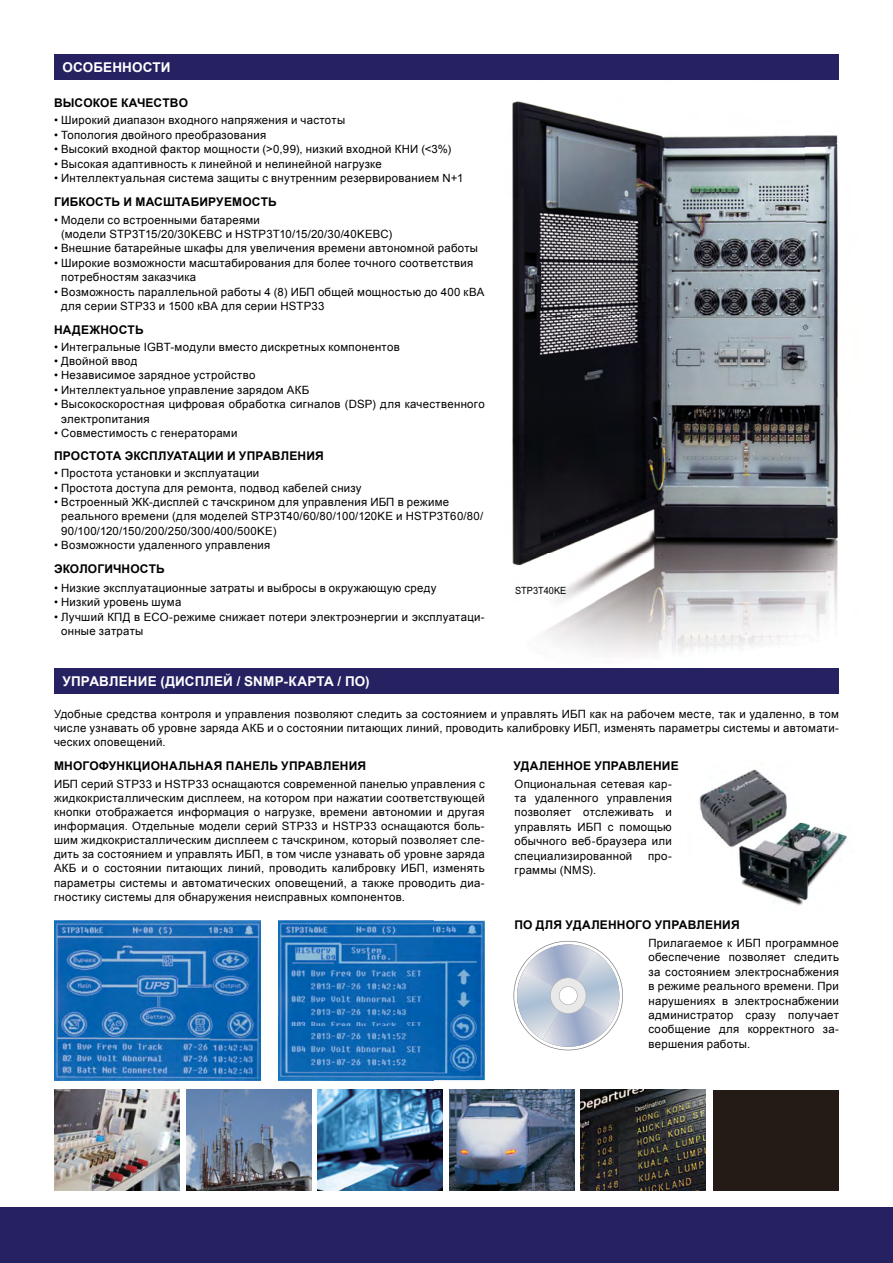
<style>
.page{position:relative;width:893px;height:1263px;background:#fff}
.page>*{position:absolute;margin:0;border:0;box-sizing:border-box;transform-origin:0 0}
.t1{font:700 13.5px "Arial";letter-spacing:.01em;color:#fff}
.t2{font:700 12px "Arial";letter-spacing:.015em;color:#000}
.t3{font:11.4px/14.4px "Arial";letter-spacing:.025em;color:#000}
.t4{font:9.9px "Arial";color:#000;scale:.93 1}
</style>
<div class="page">
<div style="left:0;top:1208px;width:893px;height:55px;background:#262262"></div>
<div style="left:54px;top:669px;width:785px;height:25px;background:#262262"></div>
<div style="left:54px;top:54px;width:785px;height:26px;background:#262262"></div>
<img style="left:512px;top:101px;width:326px;height:554px">
<img style="left:54px;top:1090px;width:125px;height:101px">
<img style="left:186px;top:1090px;width:125px;height:101px">
<img style="left:317px;top:1090px;width:126px;height:101px">
<img style="left:449px;top:1090px;width:125px;height:101px">
<img style="left:581px;top:1090px;width:125px;height:101px">
<div style="left:714px;top:1090px;width:125px;height:101px;background:#241a16"></div>
<img style="left:278px;top:921px;width:207px;height:159px">
<img style="left:54px;top:921px;width:207px;height:159px">
<svg style="left:513px;top:941px;width:110px;height:110px"></svg>
<img style="left:699px;top:769px;width:88px;height:78px">
<img style="left:731px;top:822px;width:116px;height:84px">
<p class="t1" style="left:63px;top:58px;width:110px">ОСОБЕННОСТИ</p>
<p class="t2" style="left:54px;top:94px;width:136px">ВЫСОКОЕ КАЧЕСТВО</p>
<p class="t3" style="left:54px;top:113px;width:293px">• Широкий диапазон входного напряжения и частоты</p>
<p class="t3" style="left:54px;top:128px;width:214px">• Топология двойного преобразования</p>
<p class="t3" style="left:54px;top:142px;width:399px">• Высокий входной фактор мощности (&gt;0,99), низкий входной КНИ (&lt;3%)</p>
<p class="t3" style="left:54px;top:156px;width:329px">• Высокая адаптивность к линейной и нелинейной нагрузке</p>
<p class="t3" style="left:54px;top:171px;width:411px">• Интеллектуальная система защиты с внутренним резервированием N+1</p>
<p class="t3" style="left:61px;top:212px;width:333px;text-indent:-7px">• Модели со встроенными батареями<br>(модели STP3T15/20/30KEBC и HSTP3T10/15/20/30/40KEBC)</p>
<p class="t3" style="left:54px;top:241px;width:426px">• Внешние батарейные шкафы для увеличения времени автономной работы</p>
<p class="t3" style="left:61px;top:256px;width:414px;text-indent:-7px">• Широкие возможности масштабирования для более точного соответствия потребностям заказчика</p>
<p class="t3" style="left:61px;top:284px;width:425px;text-indent:-7px">• Возможность параллельной работы 4 (8) ИБП общей мощностью до 400 кВА для серии STP33 и 1500 кВА для серии HSTP33</p>
<p class="t3" style="left:54px;top:339px;width:347px">• Интегральные IGBT-модули вместо дискретных компонентов</p>
<p class="t3" style="left:54px;top:354px;width:85px">• Двойной ввод</p>
<p class="t3" style="left:54px;top:368px;width:203px">• Независимое зарядное устройство</p>
<p class="t3" style="left:54px;top:383px;width:257px">• Интеллектуальное управление зарядом АКБ</p>
<p class="t3" style="left:61px;top:397px;width:425px;text-indent:-7px">• Высокоскоростная цифровая обработка сигналов (DSP) для качественного электропитания</p>
<p class="t3" style="left:54px;top:426px;width:185px">• Совместимость с генераторами</p>
<p class="t3" style="left:54px;top:466px;width:207px">• Простота установки и эксплуатации</p>
<p class="t3" style="left:54px;top:480px;width:309px">• Простота доступа для ремонта, подвод кабелей снизу</p>
<p class="t3" style="left:61px;top:495px;width:424px;text-indent:-7px">• Встроенный ЖК-дисплей с тачскрином для управления ИБП в режиме реального времени (для моделей STP3T40/60/80/100/120KE и HSTP3T60/80/<br>90/100/120/150/200/250/300/400/500KE)</p>
<p class="t3" style="left:54px;top:538px;width:218px">• Возможности удаленного управления</p>
<p class="t3" style="left:54px;top:581px;width:384px">• Низкие эксплуатационные затраты и выбросы в окружающую среду</p>
<p class="t3" style="left:54px;top:595px;width:129px">• Низкий уровень шума</p>
<p class="t3" style="left:61px;top:609px;width:425px;text-indent:-7px">• Лучший КПД в ECO-режиме снижает потери электроэнергии и эксплуатаци&shy;онные затраты</p>
<p class="t2" style="left:54px;top:194px;width:224px">ГИБКОСТЬ И МАСШТАБИРУЕМОСТЬ</p>
<p class="t2" style="left:54px;top:322px;width:91px">НАДЕЖНОСТЬ</p>
<p class="t2" style="left:54px;top:447px;width:271px">ПРОСТОТА ЭКСПЛУАТАЦИИ И УПРАВЛЕНИЯ</p>
<p class="t2" style="left:54px;top:561px;width:112px">ЭКОЛОГИЧНОСТЬ</p>
<p class="t1" style="left:63px;top:672px;width:309px">УПРАВЛЕНИЕ (ДИСПЛЕЙ / SNMP-КАРТА / ПО)</p>
<p class="t4" style="left:515px;top:584px;width:57px">STP3T40KE</p>
<p class="t3" style="left:54px;top:707px;width:786px;text-align:justify">Удобные средства контроля и управления позволяют следить за состоянием и управлять ИБП как на рабочем месте, так и удаленно, в том числе узнавать об уровне заряда АКБ и о состоянии питающих линий, проводить калибровку ИБП, изменять параметры системы и автомати&shy;ческих оповещений.</p>
<p class="t2" style="left:54px;top:758px;width:314px">МНОГОФУНКЦИОНАЛЬНАЯ ПАНЕЛЬ УПРАВЛЕНИЯ</p>
<p class="t3" style="left:54px;top:777px;width:432px;text-align:justify">ИБП серий STP33 и HSTP33 оснащаются современной панелью управления с жидкокристаллическим дисплеем, на котором при нажатии соответствующей кнопки отображается информация о нагрузке, времени автономии и другая информация. Отдельные модели серий STP33 и HSTP33 оснащаются боль&shy;шим жидкокристаллическим дисплеем с тачскрином, который позволяет сле&shy;дить за состоянием и управлять ИБП, в том числе узнавать об уровне заряда АКБ и о состоянии питающих линий, проводить калибровку ИБП, изменять параметры системы и автоматических оповещений, а также проводить диа&shy;гностику системы для обнаружения неисправных компонентов.</p>
<p class="t2" style="left:513px;top:758px;width:167px">УДАЛЕННОЕ УПРАВЛЕНИЕ</p>
<p class="t3" style="left:514px;top:776px;width:159px;text-align:justify">Опциональная сетевая кар&shy;та удаленного управления позволяет отслеживать и управлять ИБП с помощью обычного веб-браузера или специализированной</p>
<p class="t3" style="left:648px;top:848px;width:25px">про-</p>
<p class="t3" style="left:514px;top:863px;width:83px">граммы (NMS).</p>
<p class="t2" style="left:514px;top:917px;width:227px">ПО ДЛЯ УДАЛЕННОГО УПРАВЛЕНИЯ</p>
<p class="t3" style="left:648px;top:936px;width:192px;text-align:justify">Прилагаемое к ИБП программное обеспечение позволяет следить за состоянием электроснабжения в режиме реального времени. При нарушениях в электроснабжении администратор сразу получает сообщение для корректного за&shy;вершения работы.</p>
</div>
